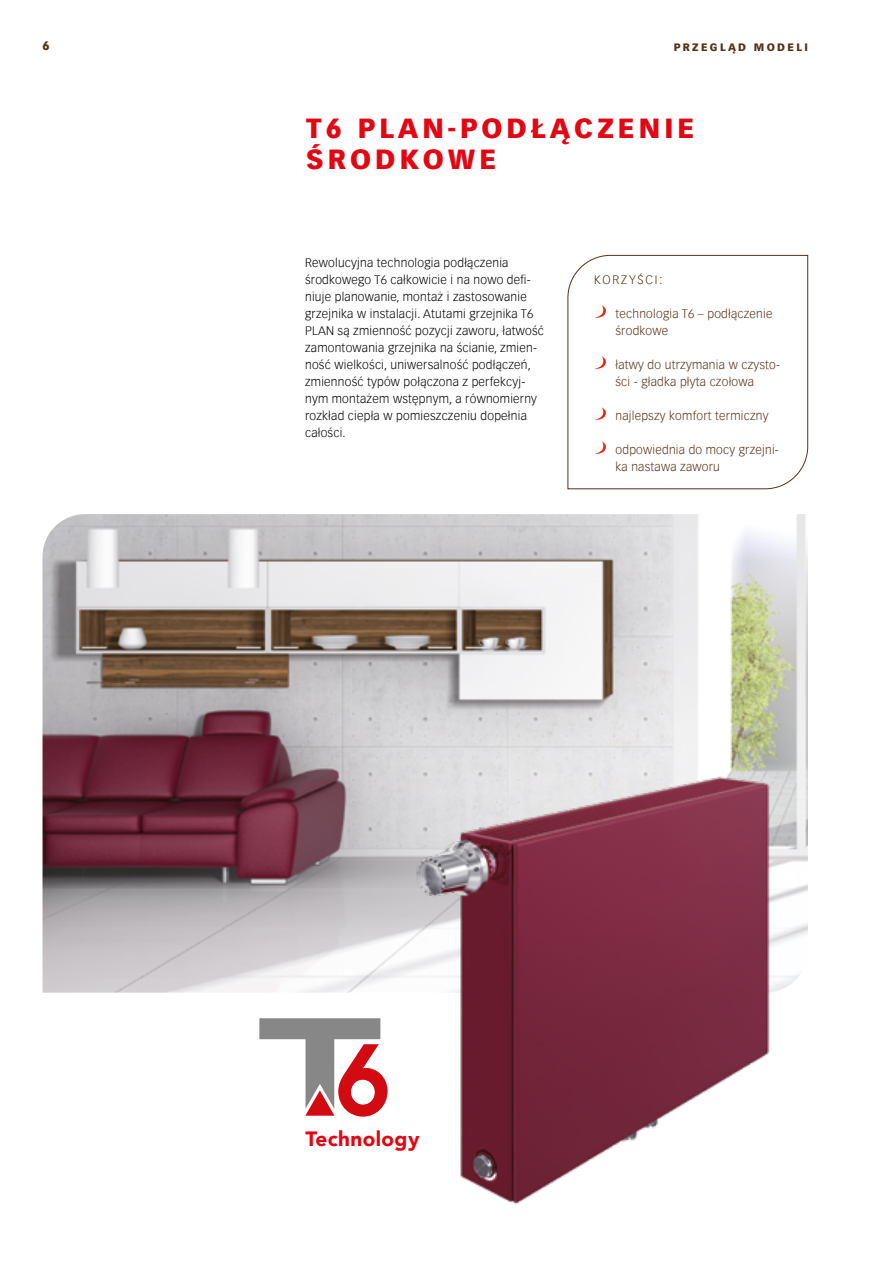
<style>
.page{position:relative;width:893px;height:1263px;background:#fff}
.page>*{position:absolute;margin:0;border:0;box-sizing:border-box;transform-origin:0 0}
.t1{font:900 27px/31.5px "Vectora Com";letter-spacing:.15em;color:#e30613}
.t2{font:900 20.7px "Avenir";letter-spacing:.02em;color:#e30613}
.t3{font:300 12px/17px "Vectora Com";letter-spacing:.02em;color:#000}
.t4{font:300 12px/17px "Vectora Com";letter-spacing:.02em;color:#563218}
.t5{font:300 12px "Vectora Com";letter-spacing:.15em;color:#563218}
.t6{font:900 12px "Vectora Com";color:#563218}
.t7{font:900 10.5px "Vectora Com";letter-spacing:.22em;color:#563218}
</style>
<div class="page">
<img style="left:43px;top:514px;width:765px;height:479px">
<svg style="left:259px;top:1018px;width:129px;height:99px"></svg>
<img style="left:409px;top:768px;width:365px;height:437px">
<svg style="left:567px;top:255px;width:241px;height:234px"></svg>
<svg style="left:594px;top:305px;width:12px;height:13px"></svg>
<svg style="left:594px;top:356px;width:12px;height:13px"></svg>
<svg style="left:594px;top:407px;width:12px;height:13px"></svg>
<svg style="left:594px;top:441px;width:12px;height:13px"></svg>
<p class="t6" style="left:43px;top:38px;width:9px">6</p>
<p class="t7" style="left:674px;top:40px;width:136px">PRZEGLĄD MODELI</p>
<h1 class="t1" style="left:306px;top:112px;width:390px">T6 PLAN-PODŁĄCZENIE<br>ŚRODKOWE</h1>
<p class="t3" style="left:305px;top:254px;width:240px">Rewolucyjna technologia podłączenia środkowego T6 całkowicie i na nowo defi&shy;niuje planowanie, montaż i zastosowanie grzejnika w instalacji. Atutami grzejnika T6<br>PLAN są zmienność pozycji zaworu, łatwość zamontowania grzejnika na ścianie, zmien&shy;ność wielkości, uniwersalność podłączeń, zmienność typów połączona z perfekcyj&shy;nym montażem wstępnym, a równomierny rozkład ciepła w pomieszczeniu dopełnia całości.</p>
<p class="t5" style="left:594px;top:272px;width:70px">KORZYŚCI:</p>
<p class="t4" style="left:615px;top:305px;width:159px">technologia T6 – podłączenie środkowe</p>
<p class="t4" style="left:615px;top:356px;width:166px">łatwy do utrzymania w czysto&shy;ści - gładka płyta czołowa</p>
<p class="t4" style="left:615px;top:407px;width:154px">najlepszy komfort termiczny</p>
<p class="t4" style="left:615px;top:441px;width:165px">odpowiednia do mocy grzejni&shy;ka nastawa zaworu</p>
<h2 class="t2" style="left:305px;top:1121px;width:116px">Technology</h2>
</div>
